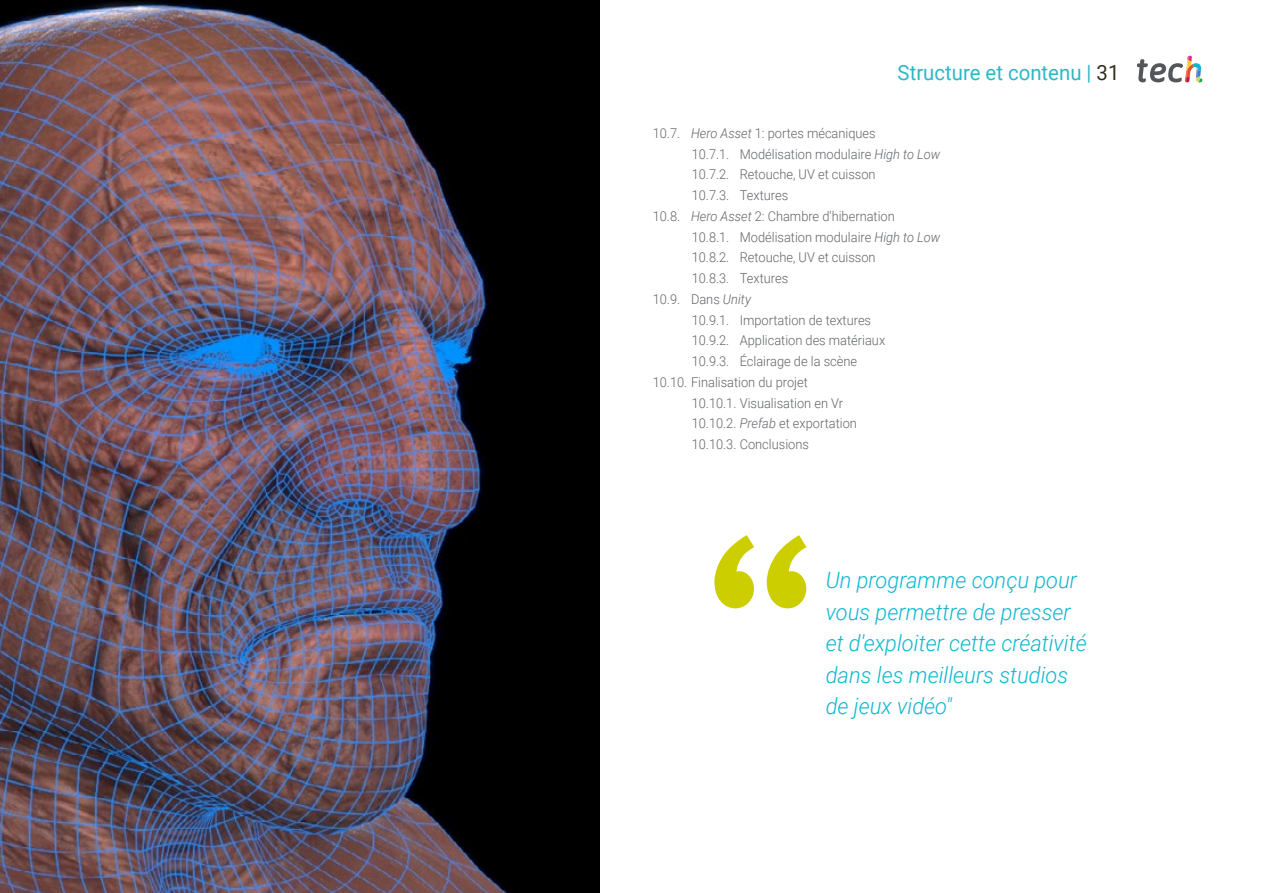
<style>
.page{position:relative;width:1263px;height:893px;background:#fff}
.page>*{position:absolute;margin:0;border:0;box-sizing:border-box;transform-origin:0 0}
.t1{font:italic 300 22.5px/31.5px "Roboto";color:#0fb6cf}
.t2{font:21px "Roboto";color:#2db8c5}
.t3{font:300 13.5px "Roboto";color:#61646a;scale:.95 1}
.s1{color:#312e20}
.s2{font-style:italic}
</style>
<div class="page">
<img style="left:0;top:0;width:600px;height:893px">
<svg style="left:1137px;top:56px;width:65px;height:27px"></svg>
<svg style="left:714px;top:535px;width:92px;height:73px"></svg>
<h2 class="t2" style="left:898px;top:57px;width:223px">Structure et contenu | <span class="s1">31</span></h2>
<p class="t3" style="left:653px;top:124px;width:236px">10.7. <span class="s2">Hero Asset</span> 1: portes mécaniques</p>
<p class="t3" style="left:692px;top:144px;width:263px">10.7.1. Modélisation modulaire <span class="s2">High to Low</span></p>
<p class="t3" style="left:692px;top:165px;width:195px">10.7.2. Retouche, UV et cuisson</p>
<p class="t3" style="left:692px;top:186px;width:103px">10.7.3. Textures</p>
<p class="t3" style="left:653px;top:207px;width:256px">10.8. <span class="s2">Hero Asset</span> 2: Chambre d'hibernation</p>
<p class="t3" style="left:692px;top:227px;width:263px">10.8.1. Modélisation modulaire <span class="s2">High to Low</span></p>
<p class="t3" style="left:692px;top:248px;width:195px">10.8.2. Retouche, UV et cuisson</p>
<p class="t3" style="left:692px;top:269px;width:103px">10.8.3. Textures</p>
<p class="t3" style="left:653px;top:290px;width:105px">10.9. Dans <span class="s2">Unity</span></p>
<p class="t3" style="left:692px;top:310px;width:190px">10.9.1. Importation de textures</p>
<p class="t3" style="left:692px;top:331px;width:205px">10.9.2. Application des matériaux</p>
<p class="t3" style="left:692px;top:352px;width:176px">10.9.3. Éclairage de la scène</p>
<p class="t3" style="left:653px;top:373px;width:165px">10.10. Finalisation du projet</p>
<p class="t3" style="left:692px;top:393px;width:161px">10.10.1. Visualisation en Vr</p>
<p class="t3" style="left:692px;top:414px;width:175px">10.10.2. <span class="s2">Prefab</span> et exportation</p>
<p class="t3" style="left:692px;top:435px;width:125px">10.10.3. Conclusions</p>
<h1 class="t1" style="left:826px;top:564px;width:262px">Un programme conçu pour vous permettre de presser et d'exploiter cette créativité dans les meilleurs studios de jeux vidéo"</h1>
</div>
